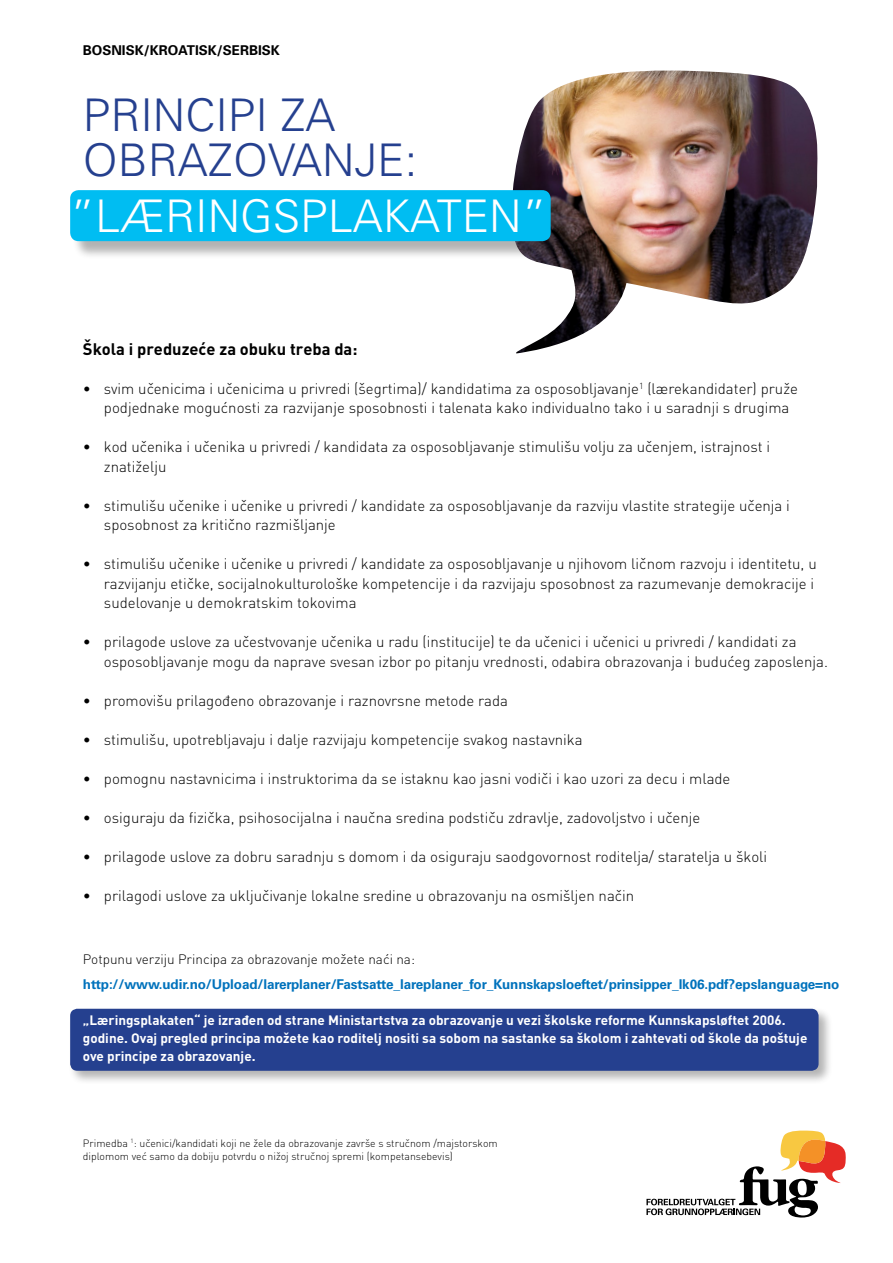
<style>
.page{position:relative;width:893px;height:1263px;background:#fff}
.page>*{position:absolute;margin:0;border:0;box-sizing:border-box;transform-origin:0 0}
.t1{font:300 45px/45px "Univers";color:#25408f}
.t2{font:300 45px "Univers";color:#fff}
.t3{font:700 16.5px "DIN Pro";color:#000}
.t4{font:300 15px/19.5px "DIN Pro";color:#000}
.t5{font:700 13.5px/18px "DIN Pro";color:#fff}
.t6{font:700 13.5px "Univers LT Std";letter-spacing:-.01em;color:#0072bc}
.t7{font:300 13.5px "DIN Pro";color:#000}
.t8{font:700 13.5px "Univers";color:#000}
.t9{font:300 10.5px/13.5px "DIN Pro";color:#000}
</style>
<div class="page">
<img style="left:513px;top:70px;width:305px;height:284px">
<div style="left:72px;top:192px;width:497px;height:68px;background:#000;opacity:.3"></div>
<div style="left:70px;top:190px;width:481px;height:51px;background:#00bdf2;border-radius:9px"></div>
<div style="left:68px;top:1006px;width:765px;height:79px;background:#000;opacity:.3"></div>
<div style="left:70px;top:1009px;width:749px;height:62px;background:#25408f;border-radius:7px"></div>
<svg style="left:646px;top:1130px;width:200px;height:87px"></svg>
<p class="t8" style="left:83px;top:42px;width:199px">BOSNISK/KROATISK/SERBISK</p>
<h1 class="t1" style="left:83px;top:93px;width:336px">PRINCIPI ZA<br>OBRAZOVANJE:</h1>
<h1 class="t2" style="left:70px;top:189px;width:478px">”LÆRINGSPLAKATEN”</h1>
<p class="t3" style="left:83px;top:338px;width:276px">Škola i preduzeće za obuku treba da:</p>
<p class="t4" style="left:104px;top:378px;width:696px;text-indent:-21px">• svim učenicima i učenicima u privredi (šegrtima)/ kandidatima za osposobljavanje<sup>1</sup> (lærekandidater) pruže podjednake mogućnosti za razvijanje sposobnosti i talenata kako individualno tako i u saradnji s drugima</p>
<p class="t4" style="left:104px;top:436px;width:668px;text-indent:-21px">• kod učenika i učenika u privredi / kandidata za osposobljavanje stimulišu volju za učenjem, istrajnost i znatiželju</p>
<p class="t4" style="left:104px;top:495px;width:687px;text-indent:-21px">• stimulišu učenike i učenike u privredi / kandidate za osposobljavanje da razviju vlastite strategije učenja i sposobnost za kritično razmišljanje</p>
<p class="t4" style="left:104px;top:553px;width:714px;text-indent:-21px">• stimulišu učenike i učenike u privredi / kandidate za osposobljavanje u njihovom ličnom razvoju i identitetu, u razvijanju etičke, socijalnokulturološke kompetencije i da razvijaju sposobnost za razumevanje demokracije i sudelovanje u demokratskim tokovima</p>
<p class="t4" style="left:104px;top:631px;width:726px;text-indent:-21px">• prilagode uslove za učestvovanje učenika u radu (institucije) te da učenici i učenici u privredi / kandidati za osposobljavanje mogu da naprave svesan izbor po pitanju vrednosti, odabira obrazovanja i budućeg zaposlenja.</p>
<p class="t4" style="left:83px;top:690px;width:427px">• promovišu prilagođeno obrazovanje i raznovrsne metode rada</p>
<p class="t4" style="left:83px;top:729px;width:501px">• stimulišu, upotrebljavaju i dalje razvijaju kompetencije svakog nastavnika</p>
<p class="t4" style="left:83px;top:768px;width:649px">• pomognu nastavnicima i instruktorima da se istaknu kao jasni vodiči i kao uzori za decu i mlade</p>
<p class="t4" style="left:83px;top:807px;width:619px">• osiguraju da fizička, psihosocijalna i naučna sredina podstiču zdravlje, zadovoljstvo i učenje</p>
<p class="t4" style="left:83px;top:846px;width:686px">• prilagode uslove za dobru saradnju s domom i da osiguraju saodgovornost roditelja/ staratelja u školi</p>
<p class="t4" style="left:83px;top:885px;width:553px">• prilagodi uslove za uključivanje lokalne sredine u obrazovanju na osmišljen način</p>
<p class="t7" style="left:83px;top:950px;width:334px">Potpunu verziju Principa za obrazovanje možete naći na:</p>
<p class="t6" style="left:83px;top:977px;width:758px">http://www.udir.no/Upload/larerplaner/Fastsatte_lareplaner_for_Kunnskapsloeftet/prinsipper_lk06.pdf?epslanguage=no</p>
<p class="t5" style="left:83px;top:1011px;width:726px">„Læringsplakaten“ je izrađen od strane Ministartstva za obrazovanje u vezi školske reforme Kunnskapsløftet 2006. godine. Ovaj pregled principa možete kao roditelj nositi sa sobom na sastanke sa školom i zahtevati od škole da poštuje ove principe za obrazovanje.</p>
<p class="t9" style="left:83px;top:1136px;width:416px">Primedba <sup>1</sup>: učenici/kandidati koji ne žele da obrazovanje završe s stručnom /majstorskom diplomom već samo da dobiju potvrdu o nižoj stručnoj spremi (kompetansebevis)</p>
</div>
